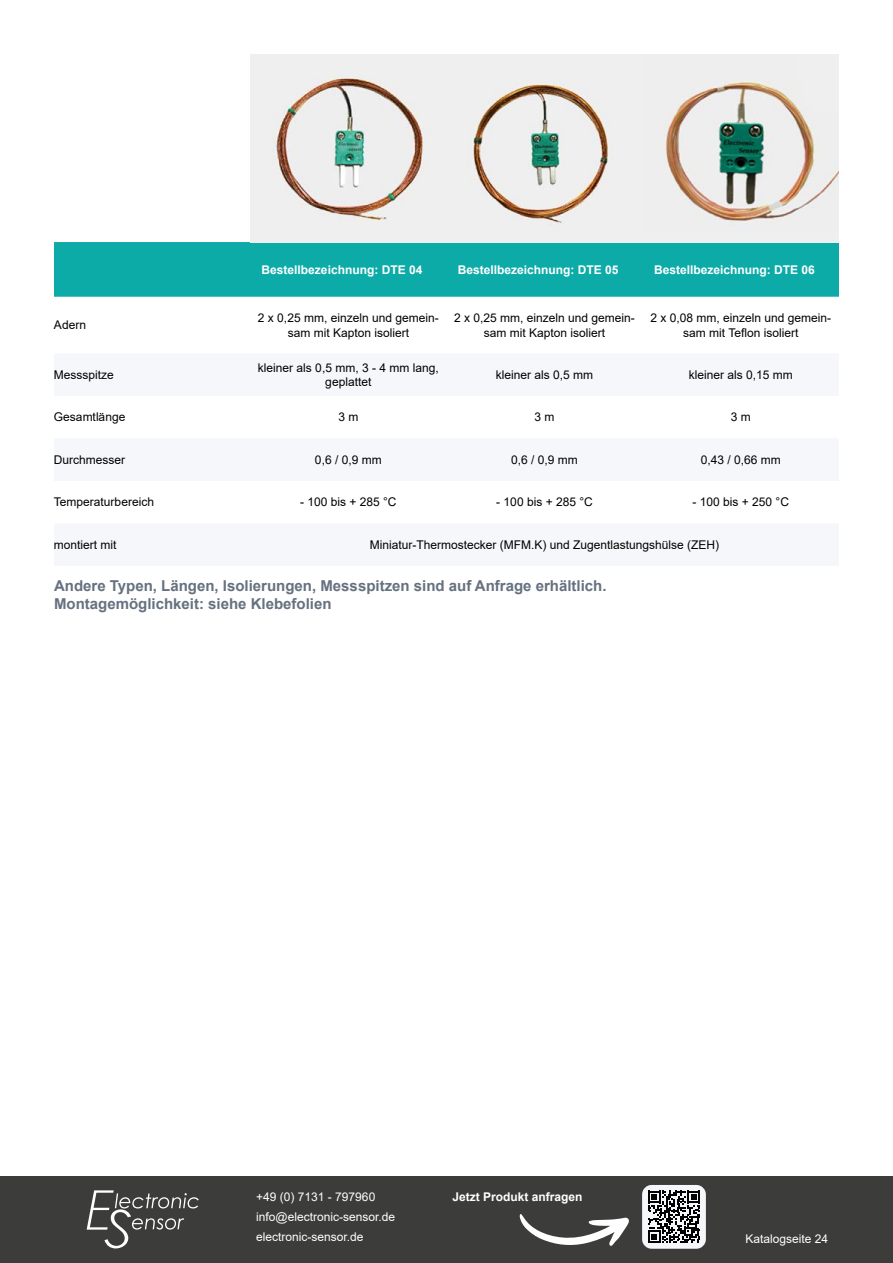
<style>
.page{position:relative;width:893px;height:1263px;background:#fff}
.page>*{position:absolute;margin:0;border:0;box-sizing:border-box;transform-origin:0 0}
.t1{font:700 15px/18px "Arial";color:#667180}
.t2{font:12px/14.4px "Arial";color:#000;text-align:center}
.t3{font:700 12px "Arial";color:#fff}
.t4{font:12px/20.4px "Arial";color:#fff}
</style>
<div class="page">
<div style="left:0;top:1176px;width:893px;height:87px;background:#3c3c3b"></div>
<svg style="left:520px;top:1214px;width:109px;height:32px"></svg>
<div style="left:642px;top:1185px;width:64px;height:64px;background:#f5f7fa;border-radius:10px"></div>
<svg style="left:648px;top:1190px;width:52px;height:53px"></svg>
<svg style="left:87px;top:1190px;width:112px;height:58px"></svg>
<div style="left:54px;top:242px;width:785px;height:55px;background:#0caba8"></div>
<img style="left:250px;top:54px;width:589px;height:188px">
<p class="t3" style="left:262px;top:261px;width:162px">Bestellbezeichnung: DTE 04</p>
<p class="t3" style="left:458px;top:261px;width:162px">Bestellbezeichnung: DTE 05</p>
<p class="t3" style="left:654px;top:261px;width:162px">Bestellbezeichnung: DTE 06</p>
<p class="t2" style="left:54px;top:318px;width:34px">Adern</p>
<p class="t2" style="left:258px;top:311px;width:182px">2 x 0,25 mm, einzeln und gemein&shy;sam mit Kapton isoliert</p>
<p class="t2" style="left:454px;top:311px;width:182px">2 x 0,25 mm, einzeln und gemein&shy;sam mit Kapton isoliert</p>
<p class="t2" style="left:650px;top:311px;width:182px">2 x 0,08 mm, einzeln und gemein&shy;sam mit Teflon isoliert</p>
<p class="t2" style="left:54px;top:367px;width:62px">Messspitze</p>
<p class="t2" style="left:258px;top:360px;width:182px">kleiner als 0,5 mm, 3 - 4 mm lang, geplattet</p>
<p class="t2" style="left:496px;top:367px;width:99px">kleiner als 0,5 mm</p>
<p class="t2" style="left:689px;top:367px;width:106px">kleiner als 0,15 mm</p>
<p class="t2" style="left:54px;top:410px;width:73px">Gesamtlänge</p>
<p class="t2" style="left:338px;top:410px;width:22px">3 m</p>
<p class="t2" style="left:535px;top:410px;width:22px">3 m</p>
<p class="t2" style="left:731px;top:410px;width:22px">3 m</p>
<p class="t2" style="left:54px;top:452px;width:73px">Durchmesser</p>
<p class="t2" style="left:315px;top:452px;width:68px">0,6 / 0,9 mm</p>
<p class="t2" style="left:511px;top:452px;width:68px">0,6 / 0,9 mm</p>
<p class="t2" style="left:701px;top:452px;width:82px">0,43 / 0,66 mm</p>
<p class="t2" style="left:54px;top:495px;width:102px">Temperaturbereich</p>
<p class="t2" style="left:300px;top:495px;width:98px">- 100 bis + 285 °C</p>
<p class="t2" style="left:496px;top:495px;width:98px">- 100 bis + 285 °C</p>
<p class="t2" style="left:692px;top:495px;width:98px">- 100 bis + 250 °C</p>
<p class="t2" style="left:54px;top:537px;width:64px">montiert mit</p>
<p class="t2" style="left:370px;top:537px;width:351px">Miniatur-Thermostecker (MFM.K) und Zugentlastungshülse (ZEH)</p>
<p class="t1" style="left:54px;top:576px;width:554px">Andere Typen, Längen, Isolierungen, Messspitzen sind auf Anfrage erhältlich.<br>Montagemöglichkeit: siehe Klebefolien</p>
<p class="t4" style="left:256px;top:1186px;width:140px">+49 (0) 7131 - 797960 info@electronic-sensor.de electronic-sensor.de</p>
<p class="t3" style="left:452px;top:1188px;width:132px">Jetzt Produkt anfragen</p>
<p class="t4" style="left:745px;top:1228px;width:84px">Katalogseite 24</p>
</div>
